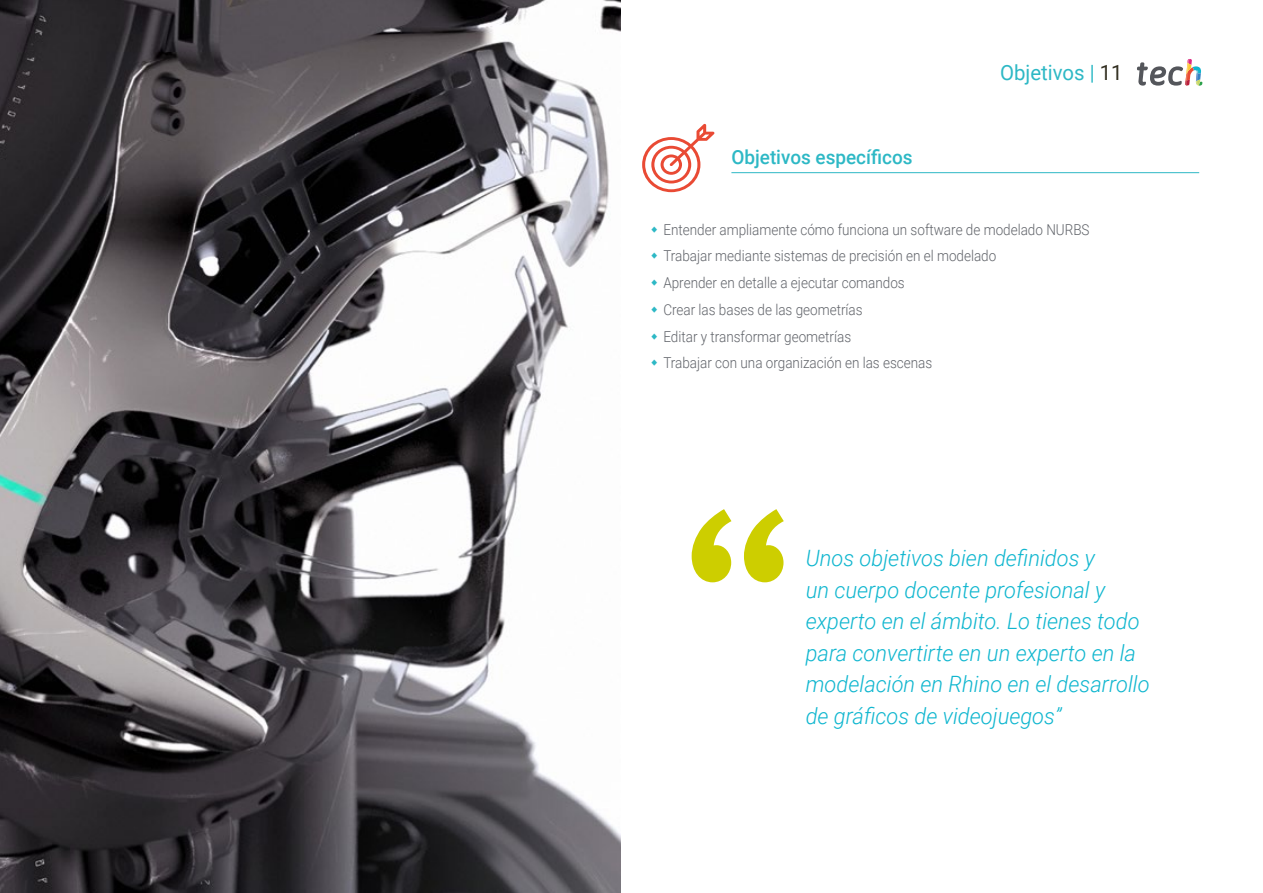
<style>
.page{position:relative;width:1263px;height:893px;background:#fff}
.page>*{position:absolute;margin:0;border:0;box-sizing:border-box;transform-origin:0 0}
.t1{font:italic 300 22.5px/31.5px "Roboto";color:#0fb6cf}
.t2{font:21px "Roboto";color:#2db8c5}
.t3{font:500 19.5px "Roboto";color:#2db8c5}
.t4{font:300 15px/26.7px "Roboto";color:#61646a;scale:.9 1}
.s1{color:#312e20}
</style>
<div class="page">
<hr style="left:731px;top:172px;width:468px;height:1px;background:#2db8c5">
<svg style="left:642px;top:124px;width:72px;height:68px"></svg>
<img style="left:0;top:0;width:621px;height:893px">
<svg style="left:1137px;top:59px;width:65px;height:27px"></svg>
<svg style="left:692px;top:509px;width:92px;height:73px"></svg>
<h3 class="t3" style="left:731px;top:143px;width:183px">Objetivos específicos</h3>
<h2 class="t2" style="left:1000px;top:57px;width:124px">Objetivos | <span class="s1">11</span></h2>
<p class="t4" style="left:663px;top:215px;width:475px">Entender ampliamente cómo funciona un software de modelado NURBS Trabajar mediante sistemas de precisión en el modelado<br>Aprender en detalle a ejecutar comandos<br>Crear las bases de las geometrías<br>Editar y transformar geometrías<br>Trabajar con una organización en las escenas</p>
<h1 class="t1" style="left:806px;top:542px;width:345px">Unos objetivos bien definidos y<br>un cuerpo docente profesional y experto en el ámbito. Lo tienes todo para convertirte en un experto en la modelación en Rhino en el desarrollo de gráficos de videojuegos”</h1>
</div>
